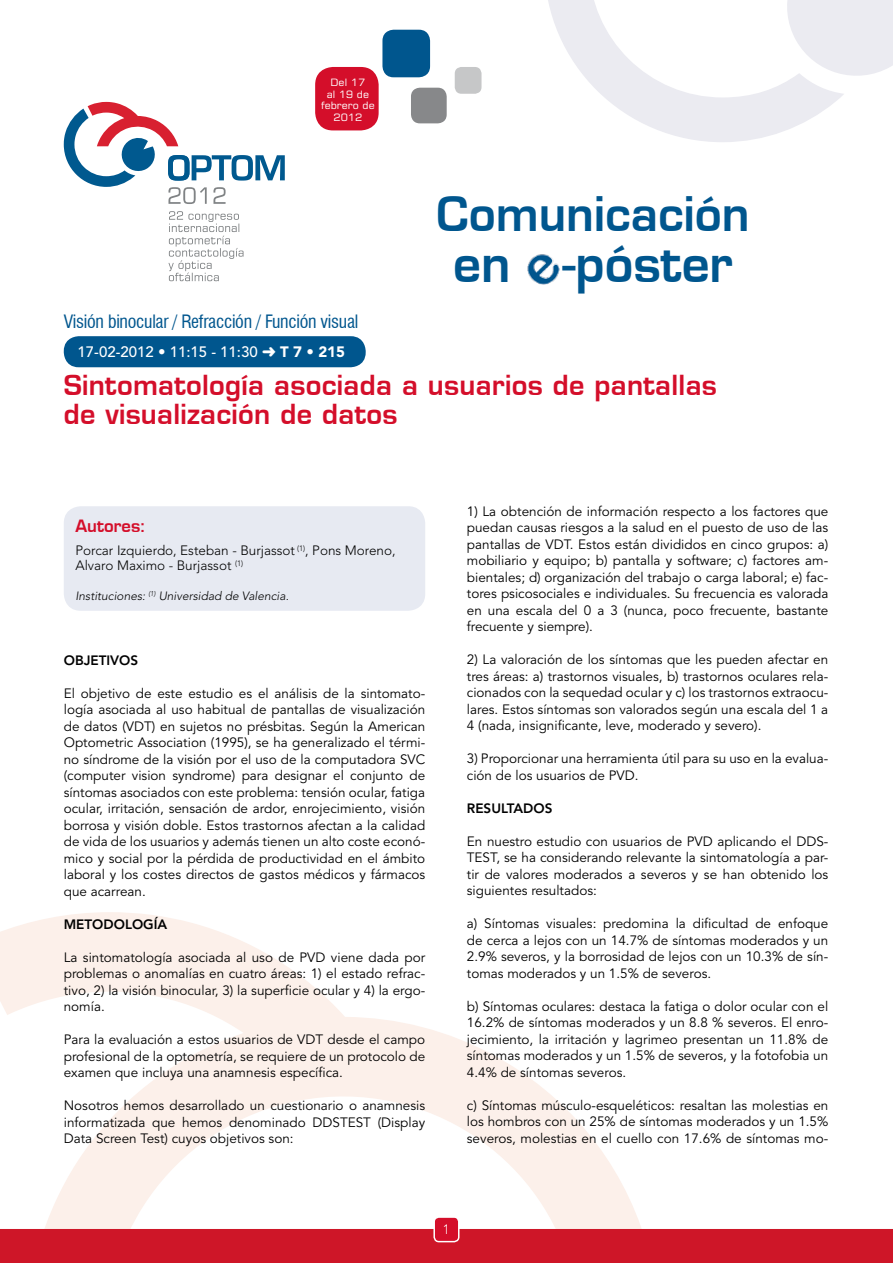
<style>
.page{position:relative;width:893px;height:1263px;background:#fff}
.page>*{position:absolute;margin:0;border:0;box-sizing:border-box;transform-origin:0 0}
.t1{font:49.2px "Square 721 Dm Normal";color:#00568e}
.t2{font:46.5px "Square 721 Dm Normal";color:#00568e}
.t3{font:27px/28.5px "Square 721 Dm Normal";letter-spacing:.01em;color:#d40e2a}
.t4{font:condensed 18px "Swiss 721 BT";letter-spacing:-.015em;color:#00568e}
.t5{font:16.65px "Square 721 Dm Normal";color:#d40e2a}
.t6{font:500 15px "Avenir";color:#fff}
.t7{font:13.5px/16.5px "Avenir";color:#000;text-align:justify}
.t8{font:300 13.5px/15px "Avenir";color:#000}
.t9{font:800 13.5px "Avenir";color:#000}
.t10{font:300 13.5px "Avenir";color:#fff}
.t11{font:italic 300 12px "Avenir";color:#000}
.t12{font:10.2px/11.7px "Square 721";color:#fff;text-align:center;scale:1.05 1}
.s1{font-weight:900}
</style>
<div class="page">
<svg style="left:548px;top:0;width:345px;height:142px"></svg>
<svg style="left:0;top:912px;width:642px;height:317px"></svg>
<div style="left:0;top:1229px;width:893px;height:34px;background:#ce1628"></div>
<svg style="left:64px;top:102px;width:221px;height:102px"></svg>
<svg style="left:168px;top:211px;width:76px;height:70px"></svg>
<div style="left:64px;top:506px;width:361px;height:105px;background:#e7eaf2;border-radius:17px"></div>
<div style="left:64px;top:336px;width:302px;height:31px;background:#00568e;border-radius:15px"></div>
<div style="left:315px;top:67px;width:64px;height:63px;background:#d40e2a;border-radius:18px"></div>
<div style="left:382px;top:30px;width:48px;height:47px;background:#00568e;border-radius:11px"></div>
<div style="left:411px;top:88px;width:36px;height:35px;background:#87888a;border-radius:9px"></div>
<div style="left:455px;top:67px;width:26px;height:27px;background:#c6c7c8;border-radius:7px"></div>
<div style="left:434px;top:1217px;width:25px;height:24px;background:#d40e2a;border-radius:5px"></div>
<div style="left:433px;top:1216px;width:26px;height:26px;border:1px solid #fff;border-radius:5px"></div>
<img style="left:527px;top:254px;width:33px;height:31px">
<p class="t12" style="left:321px;top:76px;width:53px">Del 17<br>al 19 de febrero de<br>2012</p>
<h3 class="t4" style="left:64px;top:311px;width:296px">Visión binocular / Refracción / Función visual</h3>
<p class="t6" style="left:78px;top:343px;width:269px">17-02-2012 • 11:15 - 11:30 ➜ <span class="s1">T 7 • 215</span></p>
<h2 class="t2" style="left:436px;top:185px;width:315px">Comunicación</h2>
<h1 class="t1" style="left:453px;top:233px;width:281px">en -póster</h1>
<h3 class="t3" style="left:64px;top:370px;width:655px">Sintomatología asociada a usuarios de pantallas de visualización de datos</h3>
<p class="t5" style="left:75px;top:515px;width:72px">Autores:</p>
<p class="t8" style="left:75px;top:543px;width:322px">Porcar Izquierdo, Esteban - Burjassot <sup>(1)</sup>, Pons Moreno,<br>Alvaro Maximo - Burjassot <sup>(1)</sup></p>
<p class="t11" style="left:75px;top:589px;width:215px">Instituciones: <sup>(1)</sup> Universidad de Valencia.</p>
<p class="t9" style="left:64px;top:652px;width:76px">OBJETIVOS</p>
<p class="t7" style="left:64px;top:685px;width:363px">El objetivo de este estudio es el análisis de la sintomato&shy;logía asociada al uso habitual de pantallas de visualización de datos (VDT) en sujetos no présbitas. Según la American Optometric Association (1995), se ha generalizado el térmi&shy;no síndrome de la visión por el uso de la computadora SVC (computer vision syndrome) para designar el conjunto de síntomas asociados con este problema: tensión ocular, fatiga ocular, irritación, sensación de ardor, enrojecimiento, visión borrosa y visión doble. Estos trastornos afectan a la calidad de vida de los usuarios y además tienen un alto coste econó&shy;mico y social por la pérdida de productividad en el ámbito laboral y los costes directos de gastos médicos y fármacos que acarrean.</p>
<p class="t9" style="left:64px;top:916px;width:105px">METODOLOGÍA</p>
<p class="t7" style="left:64px;top:949px;width:363px">La sintomatología asociada al uso de PVD viene dada por problemas o anomalías en cuatro áreas: 1) el estado refrac&shy;tivo, 2) la visión binocular, 3) la superficie ocular y 4) la ergo&shy;nomía.</p>
<p class="t7" style="left:64px;top:1031px;width:363px">Para la evaluación a estos usuarios de VDT desde el campo profesional de la optometría, se requiere de un protocolo de examen que incluya una anamnesis específica.</p>
<p class="t7" style="left:64px;top:1097px;width:363px">Nosotros hemos desarrollado un cuestionario o anamnesis informatizada que hemos denominado DDSTEST (Display Data Screen Test) cuyos objetivos son:</p>
<p class="t7" style="left:467px;top:503px;width:363px">1) La obtención de información respecto a los factores que puedan causas riesgos a la salud en el puesto de uso de las pantallas de VDT. Estos están divididos en cinco grupos: a) mobiliario y equipo; b) pantalla y software; c) factores am&shy;bientales; d) organización del trabajo o carga laboral; e) fac&shy;tores psicosociales e individuales. Su frecuencia es valorada en una escala del 0 a 3 (nunca, poco frecuente, bastante frecuente y siempre).</p>
<p class="t7" style="left:467px;top:652px;width:363px">2) La valoración de los síntomas que les pueden afectar en tres áreas: a) trastornos visuales, b) trastornos oculares rela&shy;cionados con la sequedad ocular y c) los trastornos extraocu&shy;lares. Estos síntomas son valorados según una escala del 1 a 4 (nada, insignificante, leve, moderado y severo).</p>
<p class="t7" style="left:467px;top:751px;width:363px">3) Proporcionar una herramienta útil para su uso en la evalua&shy;ción de los usuarios de PVD.</p>
<p class="t9" style="left:467px;top:800px;width:87px">RESULTADOS</p>
<p class="t7" style="left:467px;top:833px;width:363px">En nuestro estudio con usuarios de PVD aplicando el DDS-TEST, se ha considerando relevante la sintomatología a par&shy;tir de valores moderados a severos y se han obtenido los siguientes resultados:</p>
<p class="t7" style="left:467px;top:916px;width:363px">a) Síntomas visuales: predomina la dificultad de enfoque de cerca a lejos con un 14.7% de síntomas moderados y un 2.9% severos, y la borrosidad de lejos con un 10.3% de sín&shy;tomas moderados y un 1.5% de severos.</p>
<p class="t7" style="left:467px;top:998px;width:363px">b) Síntomas oculares: destaca la fatiga o dolor ocular con el 16.2% de síntomas moderados y un 8.8 % severos. El enro&shy;jecimiento, la irritación y lagrimeo presentan un 11.8% de síntomas moderados y un 1.5% de severos, y la fotofobia un 4.4% de síntomas severos.</p>
<p class="t7" style="left:467px;top:1097px;width:363px">c) Síntomas músculo-esqueléticos: resaltan las molestias en los hombros con un 25% de síntomas moderados y un 1.5% severos, molestias en el cuello con 17.6% de síntomas mo-</p>
<p class="t10" style="left:443px;top:1222px;width:9px">1</p>
</div>
